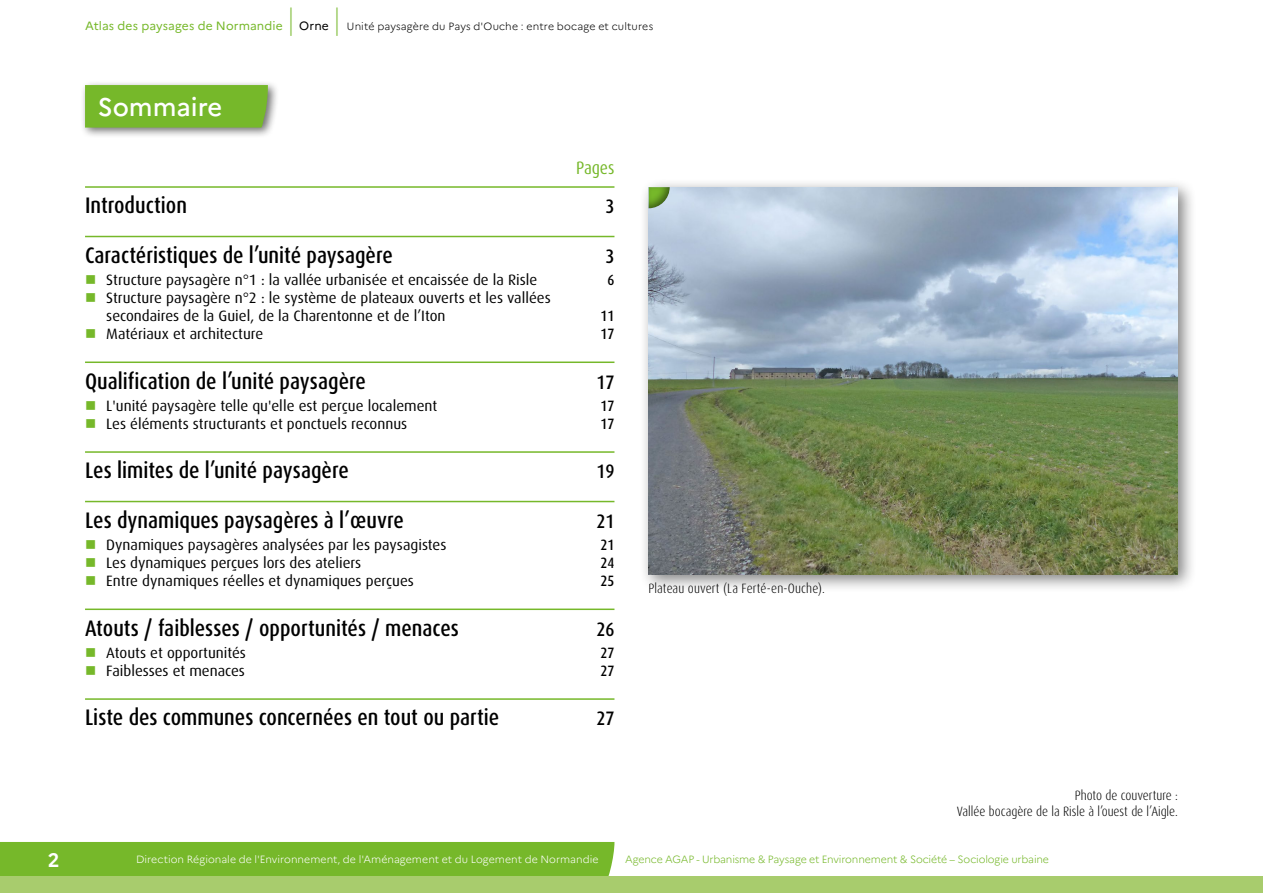
<style>
.page{position:relative;width:1263px;height:893px;background:#fff}
.page>*{position:absolute;margin:0;border:0;box-sizing:border-box;transform-origin:0 0}
.t1{font:100 30px "Marianne";color:#76b82a}
.t2{font:500 25.5px "Marianne";color:#fff}
.t3{font:500 condensed 22.5px "Dax OT";color:#000}
.t4{font:500 condensed 19.5px "Dax OT";color:#000}
.t5{font:700 19.5px "Marianne";color:#fff}
.t6{font:condensed 18px "Dax OT";color:#76b82a}
.t7{font:15px/18px "Dax OT";color:#000}
.t8{font:500 condensed 15px/18px "Dax OT";color:#000}
.t9{font:300 condensed 13.5px/16.2px "Dax OT";color:#000;text-align:right}
.t10{font:12px "Marianne";letter-spacing:.01em;color:#76b82a}
.t11{font:12px "Marianne";color:#000}
.t12{font:300 10.5px "Marianne";letter-spacing:.005em;color:#fff}
.t13{font:300 10.5px "Marianne";letter-spacing:-.015em;color:#76b82a}
.t14{font:300 10.5px "Marianne";letter-spacing:.015em;color:#000}
</style>
<div class="page">
<div style="left:0;top:842px;width:614px;height:34px;background:#76b82a"></div>
<div style="left:0;top:876px;width:1263px;height:17px;background:#a8cc6d"></div>
<hr style="left:85px;top:186px;width:529px;height:2px;background:#76b82a">
<hr style="left:85px;top:236px;width:529px;height:1px;background:#76b82a">
<hr style="left:85px;top:361px;width:529px;height:2px;background:#76b82a">
<hr style="left:85px;top:451px;width:529px;height:2px;background:#76b82a">
<hr style="left:85px;top:501px;width:529px;height:1px;background:#76b82a">
<hr style="left:85px;top:608px;width:529px;height:2px;background:#76b82a">
<hr style="left:85px;top:698px;width:529px;height:2px;background:#76b82a">
<div style="left:80px;top:80px;width:199px;height:59px;background:#000;opacity:.56"></div>
<div style="left:85px;top:85px;width:183px;height:43px;background:#76b82a"></div>
<div style="left:639px;top:177px;width:557px;height:416px;background:#000;opacity:.5"></div>
<img style="left:648px;top:187px;width:530px;height:387px">
<div style="left:634px;top:176px;width:48px;height:33px;background:#000;opacity:.5"></div>
<p class="t10" style="left:85px;top:18px;width:199px">Atlas des paysages de Normandie</p>
<h1 class="t1" style="left:286px;top:1px;width:11px">|</h1>
<p class="t11" style="left:299px;top:18px;width:31px">Orne</p>
<h1 class="t1" style="left:332px;top:1px;width:11px">|</h1>
<p class="t14" style="left:347px;top:20px;width:308px">Unité paysagère du Pays d'Ouche : entre bocage et cultures</p>
<h2 class="t2" style="left:98px;top:91px;width:126px">Sommaire</h2>
<p class="t6" style="left:576px;top:156px;width:40px">Pages</p>
<h3 class="t3" style="left:85px;top:191px;width:103px">Introduction</h3>
<h3 class="t3" style="left:85px;top:241px;width:309px">Caractéristiques de l’unité paysagère</h3>
<p class="t7" style="left:106px;top:271px;width:446px">Structure paysagère n°1 : la vallée urbanisée et encaissée de la Risle Structure paysagère n°2 : le système de plateaux ouverts et les vallées secondaires de la Guiel, de la Charentonne et de l’Iton<br>Matériaux et architecture</p>
<h3 class="t3" style="left:85px;top:366px;width:282px">Qualification de l’unité paysagère</h3>
<p class="t7" style="left:106px;top:397px;width:333px">L'unité paysagère telle qu'elle est perçue localement<br>Les éléments structurants et ponctuels reconnus</p>
<h3 class="t3" style="left:85px;top:456px;width:265px">Les limites de l’unité paysagère</h3>
<h3 class="t3" style="left:85px;top:506px;width:320px">Les dynamiques paysagères à l’œuvre</h3>
<p class="t7" style="left:106px;top:536px;width:342px">Dynamiques paysagères analysées par les paysagistes<br>Les dynamiques perçues lors des ateliers<br>Entre dynamiques réelles et dynamiques perçues</p>
<h3 class="t3" style="left:85px;top:613px;width:375px">Atouts / faiblesses / opportunités / menaces</h3>
<p class="t7" style="left:106px;top:644px;width:141px">Atouts et opportunités<br>Faiblesses et menaces</p>
<h3 class="t3" style="left:85px;top:703px;width:416px">Liste des communes concernées en tout ou partie</h3>
<h3 class="t4" style="left:605px;top:194px;width:11px">3</h3>
<h3 class="t4" style="left:605px;top:244px;width:11px">3</h3>
<p class="t8" style="left:607px;top:271px;width:8px">6</p>
<p class="t8" style="left:600px;top:307px;width:15px">11<br>17</p>
<h3 class="t4" style="left:596px;top:369px;width:20px">17</h3>
<p class="t8" style="left:600px;top:397px;width:15px">17<br>17</p>
<h3 class="t4" style="left:596px;top:459px;width:20px">19</h3>
<h3 class="t4" style="left:596px;top:509px;width:20px">21</h3>
<p class="t8" style="left:600px;top:536px;width:15px;text-align:justify">21<br>24<br>25</p>
<h3 class="t4" style="left:596px;top:616px;width:20px">26</h3>
<p class="t8" style="left:600px;top:644px;width:15px">27<br>27</p>
<h3 class="t4" style="left:596px;top:706px;width:20px">27</h3>
<p class="t9" style="left:648px;top:580px;width:178px">Plateau ouvert (La Ferté-en-Ouche).</p>
<p class="t9" style="left:957px;top:788px;width:223px">Photo de couverture :<br>Vallée bocagère de la Risle à l’ouest de l’Aigle.</p>
<h3 class="t5" style="left:48px;top:849px;width:13px">2</h3>
<p class="t12" style="left:136px;top:853px;width:464px">Direction Régionale de l'Environnement, de l'Aménagement et du Logement de Normandie</p>
<p class="t13" style="left:625px;top:853px;width:425px">Agence AGAP - Urbanisme &amp; Paysage et Environnement &amp; Société – Sociologie urbaine</p>
</div>
